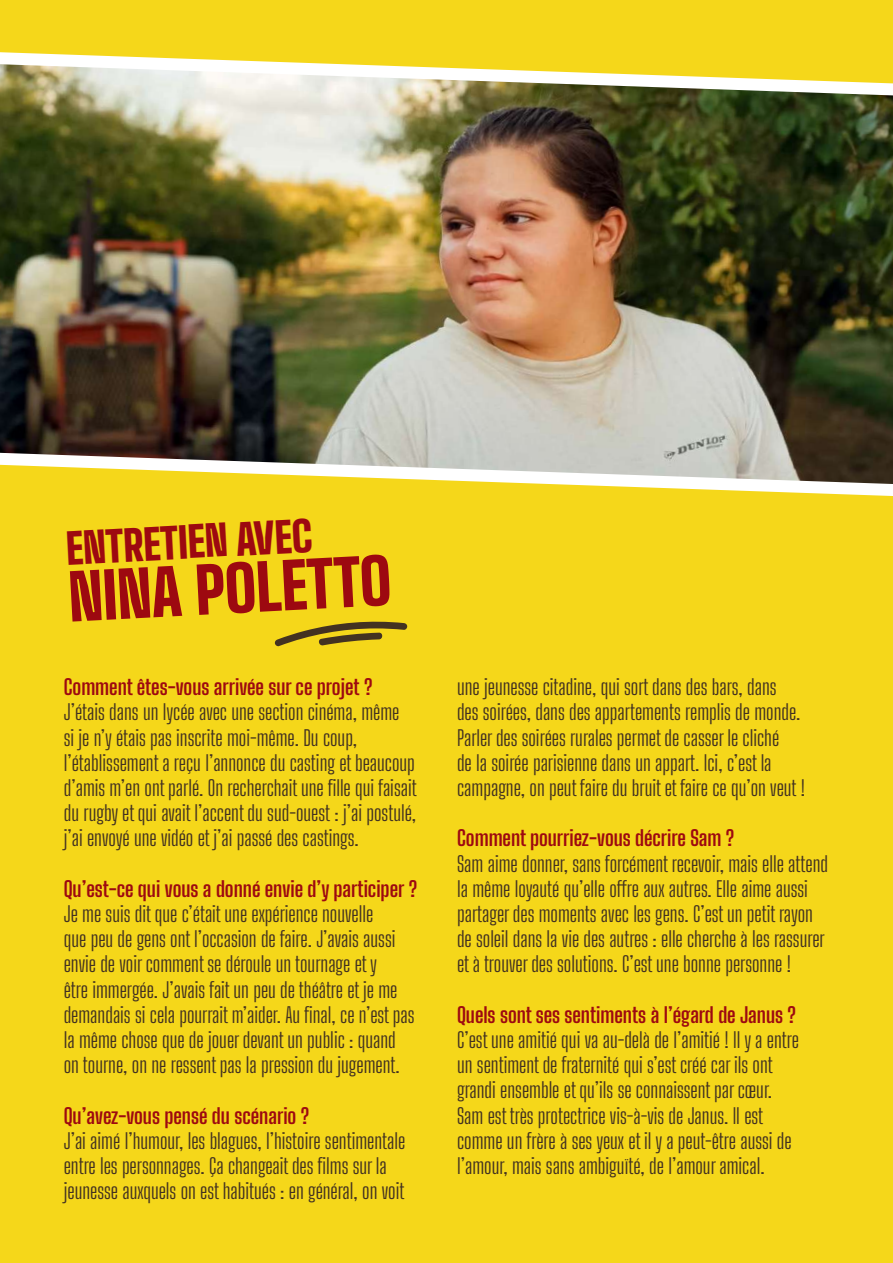
<style>
.page{position:relative;width:893px;height:1263px;background:#f5d71a}
.page>*{position:absolute;margin:0;border:0;box-sizing:border-box;transform-origin:0 0}
.t1{font:900 63px "Big Shoulders Display";color:#9d0910}
.t2{font:900 42px "Big Shoulders Display";color:#9d0910}
.t3{font:21px/25.2px "Big Shoulders Display";color:#433221}
.t4{font:700 21px "Big Shoulders Display";color:#9d0910}
</style>
<div class="page">
<img style="left:0;top:52px;width:893px;height:444px">
<svg style="left:274px;top:621px;width:133px;height:26px"></svg>
<h2 class="t2" style="left:65px;top:520px;width:248px;rotate:-3deg">ENTRETIEN AVEC</h2>
<h1 class="t1" style="left:67px;top:555px;width:324px;rotate:-3deg">NINA POLETTO</h1>
<p class="t4" style="left:64px;top:673px;width:310px">Comment êtes-vous arrivée sur ce projet ?</p>
<p class="t3" style="left:64px;top:699px;width:354px">J’étais dans un lycée avec une section cinéma, même<br>si je n’y étais pas inscrite moi-même. Du coup, l’établissement a reçu l’annonce du casting et beaucoup d’amis m’en ont parlé. On recherchait une fille qui faisait du rugby et qui avait l’accent du sud-ouest : j’ai postulé, j’ai envoyé une vidéo et j’ai passé des castings.</p>
<p class="t4" style="left:64px;top:874px;width:355px">Qu’est-ce qui vous a donné envie d’y participer ?</p>
<p class="t3" style="left:64px;top:900px;width:352px">Je me suis dit que c’était une expérience nouvelle<br>que peu de gens ont l’occasion de faire. J’avais aussi envie de voir comment se déroule un tournage et y<br>être immergée. J’avais fait un peu de théâtre et je me demandais si cela pourrait m’aider. Au final, ce n’est pas la même chose que de jouer devant un public : quand on tourne, on ne ressent pas la pression du jugement.</p>
<p class="t4" style="left:64px;top:1101px;width:247px">Qu’avez-vous pensé du scénario ?</p>
<p class="t3" style="left:64px;top:1127px;width:343px">J’ai aimé l’humour, les blagues, l’histoire sentimentale entre les personnages. Ça changeait des films sur la jeunesse auxquels on est habitués : en général, on voit</p>
<p class="t3" style="left:457px;top:673px;width:350px">une jeunesse citadine, qui sort dans des bars, dans<br>des soirées, dans des appartements remplis de monde.<br>Parler des soirées rurales permet de casser le cliché<br>de la soirée parisienne dans un appart. Ici, c’est la campagne, on peut faire du bruit et faire ce qu’on veut !</p>
<p class="t4" style="left:457px;top:824px;width:279px">Comment pourriez-vous décrire Sam ?</p>
<p class="t3" style="left:457px;top:850px;width:372px">Sam aime donner, sans forcément recevoir, mais elle attend la même loyauté qu’elle offre aux autres. Elle aime aussi partager des moments avec les gens. C’est un petit rayon de soleil dans la vie des autres : elle cherche à les rassurer et à trouver des solutions. C’est une bonne personne !</p>
<p class="t4" style="left:457px;top:1000px;width:340px">Quels sont ses sentiments à l’égard de Janus ?</p>
<p class="t3" style="left:457px;top:1026px;width:343px">C’est une amitié qui va au-delà de l’amitié ! Il y a entre un sentiment de fraternité qui s’est créé car ils ont grandi ensemble et qu’ils se connaissent par cœur.<br>Sam est très protectrice vis-à-vis de Janus. Il est comme un frère à ses yeux et il y a peut-être aussi de l’amour, mais sans ambiguïté, de l’amour amical.</p>
</div>
